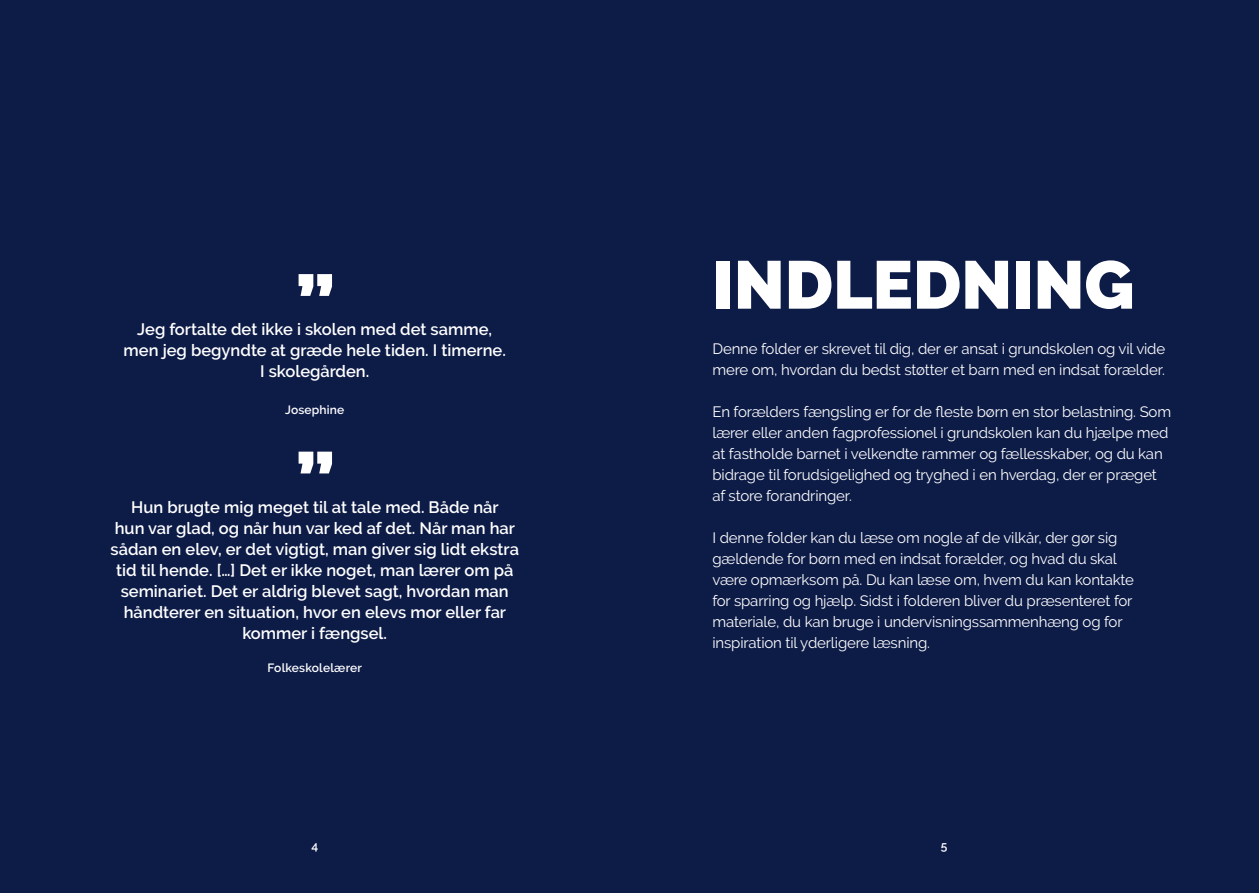
<style>
.page{position:relative;width:1259px;height:893px;background:#0d1b47}
.page>*{position:absolute;margin:0;border:0;box-sizing:border-box;transform-origin:0 0}
.t1{font:900 75px "Raleway";color:#fff}
.t2{font:900 67.5px "Raleway";color:#fff}
.t3{font:600 16.5px/21px "Raleway";color:#fff;text-align:center}
.t4{font:15px/21px "Raleway";letter-spacing:-.01em;color:#fff}
.t5{font:600 12px "Raleway";letter-spacing:.015em;color:#fff}
</style>
<div class="page">
<h1 class="t1" style="left:295px;top:260px;width:41px">”</h1>
<p class="t3" style="left:124px;top:318px;width:384px">Jeg fortalte det ikke i skolen med det samme, men jeg begyndte at græde hele tiden. I timerne.<br>I skolegården.</p>
<p class="t5" style="left:285px;top:403px;width:61px">Josephine</p>
<h1 class="t1" style="left:295px;top:437px;width:41px">”</h1>
<p class="t3" style="left:110px;top:496px;width:410px">Hun brugte mig meget til at tale med. Både når<br>hun var glad, og når hun var ked af det. Når man har sådan en elev, er det vigtigt, man giver sig lidt ekstra tid til hende. […] Det er ikke noget, man lærer om på seminariet. Det er aldrig blevet sagt, hvordan man håndterer en situation, hvor en elevs mor eller far kommer i fængsel.</p>
<p class="t5" style="left:267px;top:661px;width:96px">Folkeskolelærer</p>
<p class="t5" style="left:311px;top:839px;width:8px">4</p>
<h2 class="t2" style="left:712px;top:246px;width:423px">INDLEDNING</h2>
<p class="t4" style="left:712px;top:338px;width:454px">Denne folder er skrevet til dig, der er ansat i grundskolen og vil vide mere om, hvordan du bedst støtter et barn med en indsat forælder.</p>
<p class="t4" style="left:712px;top:401px;width:460px">En forælders fængsling er for de fleste børn en stor belastning. Som lærer eller anden fagprofessionel i grundskolen kan du hjælpe med at fastholde barnet i velkendte rammer og fællesskaber, og du kan bidrage til forudsigelighed og tryghed i en hverdag, der er præget af store forandringer.</p>
<p class="t4" style="left:712px;top:527px;width:423px">I denne folder kan du læse om nogle af de vilkår, der gør sig gældende for børn med en indsat forælder, og hvad du skal være opmærksom på. Du kan læse om, hvem du kan kontakte for sparring og hjælp. Sidst i folderen bliver du præsenteret for materiale, du kan bruge i undervisningssammenhæng og for inspiration til yderligere læsning.</p>
<p class="t5" style="left:941px;top:839px;width:8px">5</p>
</div>
